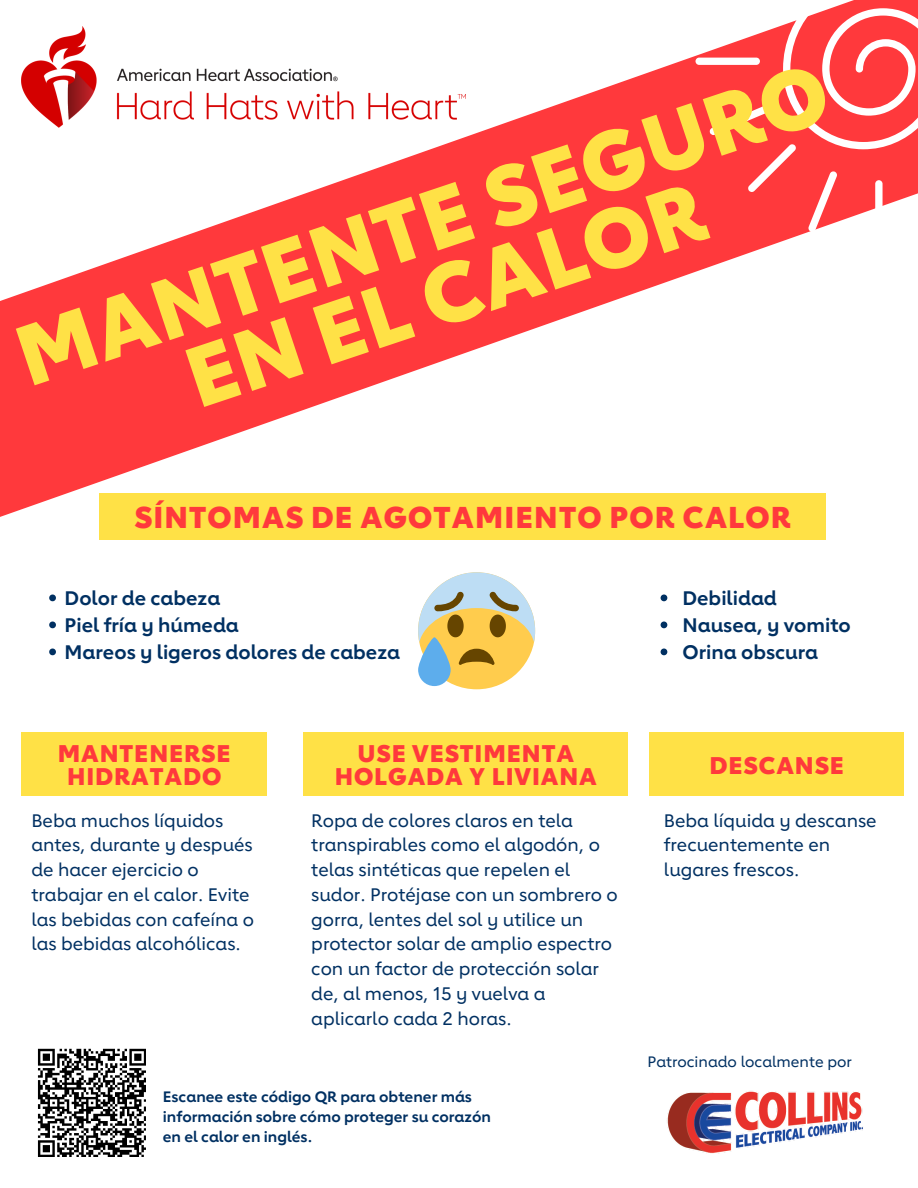
<style>
.page{position:relative;width:918px;height:1188px;background:#fff}
.page>*{position:absolute;margin:0;border:0;box-sizing:border-box;transform-origin:0 0}
.t1{font:800 84px/74.2px "Lub Dub";color:#ffe146;text-align:center}
.t2{font:800 30px "Lub Dub";letter-spacing:.04em;color:#ff393c}
.t3{font:800 24px/23.7px "Lub Dub";letter-spacing:.04em;color:#ff393c;text-align:center}
.t4{font:700 19.5px/27px "Lub Dub";color:#003062}
.t5{font:500 18px/24.8px "Lub Dub";color:#003062}
.t6{font:700 15px/20.2px "Lub Dub";color:#003062}
.t7{font:500 15px "Lub Dub";color:#003062}
</style>
<div class="page">
<svg style="left:0;top:26px;width:826px;height:491px"></svg>
<div style="left:696px;top:58px;width:64px;height:7px;background:#fff;border-radius:4px"></div>
<svg style="left:708px;top:0;width:210px;height:232px"></svg>
<div style="left:21px;top:733px;width:246px;height:63px;background:#ffe146"></div>
<div style="left:303px;top:733px;width:325px;height:63px;background:#ffe146"></div>
<div style="left:649px;top:733px;width:255px;height:63px;background:#ffe146"></div>
<img style="left:21px;top:27px;width:445px;height:101px">
<img style="left:667px;top:1091px;width:196px;height:63px">
<div style="left:418px;top:572px;width:117px;height:117px;background:#ffcc4d;border-radius:50%"></div>
<svg style="left:459px;top:649px;width:36px;height:16px"></svg>
<svg style="left:418px;top:637px;width:33px;height:49px"></svg>
<svg style="left:418px;top:572px;width:117px;height:70px"></svg>
<div style="left:99px;top:494px;width:727px;height:46px;background:#ffe146"></div>
<svg style="left:38px;top:1049px;width:108px;height:108px"></svg>
<svg style="left:49px;top:595px;width:7px;height:6px"></svg>
<svg style="left:49px;top:622px;width:7px;height:6px"></svg>
<svg style="left:49px;top:649px;width:7px;height:6px"></svg>
<svg style="left:661px;top:595px;width:6px;height:6px"></svg>
<svg style="left:661px;top:622px;width:6px;height:6px"></svg>
<svg style="left:661px;top:649px;width:6px;height:6px"></svg>
<p class="t1" style="left:7px;top:318px;width:851px;rotate:-18deg">MANTENTE SEGURO<br>EN EL CALOR</p>
<p class="t2" style="left:135px;top:497px;width:658px">SÍNTOMAS DE AGOTAMIENTO POR CALOR</p>
<p class="t4" style="left:65px;top:584px;width:337px">Dolor de cabeza<br>Piel fría y húmeda<br>Mareos y ligeros dolores de cabeza</p>
<p class="t4" style="left:682px;top:584px;width:96px">Debilidad</p>
<p class="t4" style="left:682px;top:611px;width:170px">Nausea, y vomito</p>
<p class="t4" style="left:682px;top:638px;width:137px">Orina obscura</p>
<p class="t3" style="left:58px;top:741px;width:174px">MANTENERSE<br>HIDRATADO</p>
<p class="t3" style="left:335px;top:741px;width:264px">USE VESTIMENTA<br>HOLGADA Y LIVIANA</p>
<p class="t3" style="left:709px;top:753px;width:136px">DESCANSE</p>
<p class="t5" style="left:31px;top:808px;width:224px">Beba muchos líquidos antes, durante y después de hacer ejercicio o trabajar en el calor. Evite las bebidas con cafeína o las bebidas alcohólicas.</p>
<p class="t5" style="left:311px;top:808px;width:308px">Ropa de colores claros en tela transpirables como el algodón, o telas sintéticas que repelen el sudor. Protéjase con un sombrero o gorra, lentes del sol y utilice un protector solar de amplio espectro con un factor de protección solar de, al menos, 15 y vuelva a aplicarlo cada 2 horas.</p>
<p class="t5" style="left:664px;top:808px;width:214px">Beba líquida y descanse frecuentemente en lugares frescos.</p>
<p class="t7" style="left:648px;top:1052px;width:206px">Patrocinado localmente por</p>
<p class="t6" style="left:163px;top:1086px;width:330px">Escanee este código QR para obtener más información sobre cómo proteger su corazón en el calor en inglés.</p>
</div>
